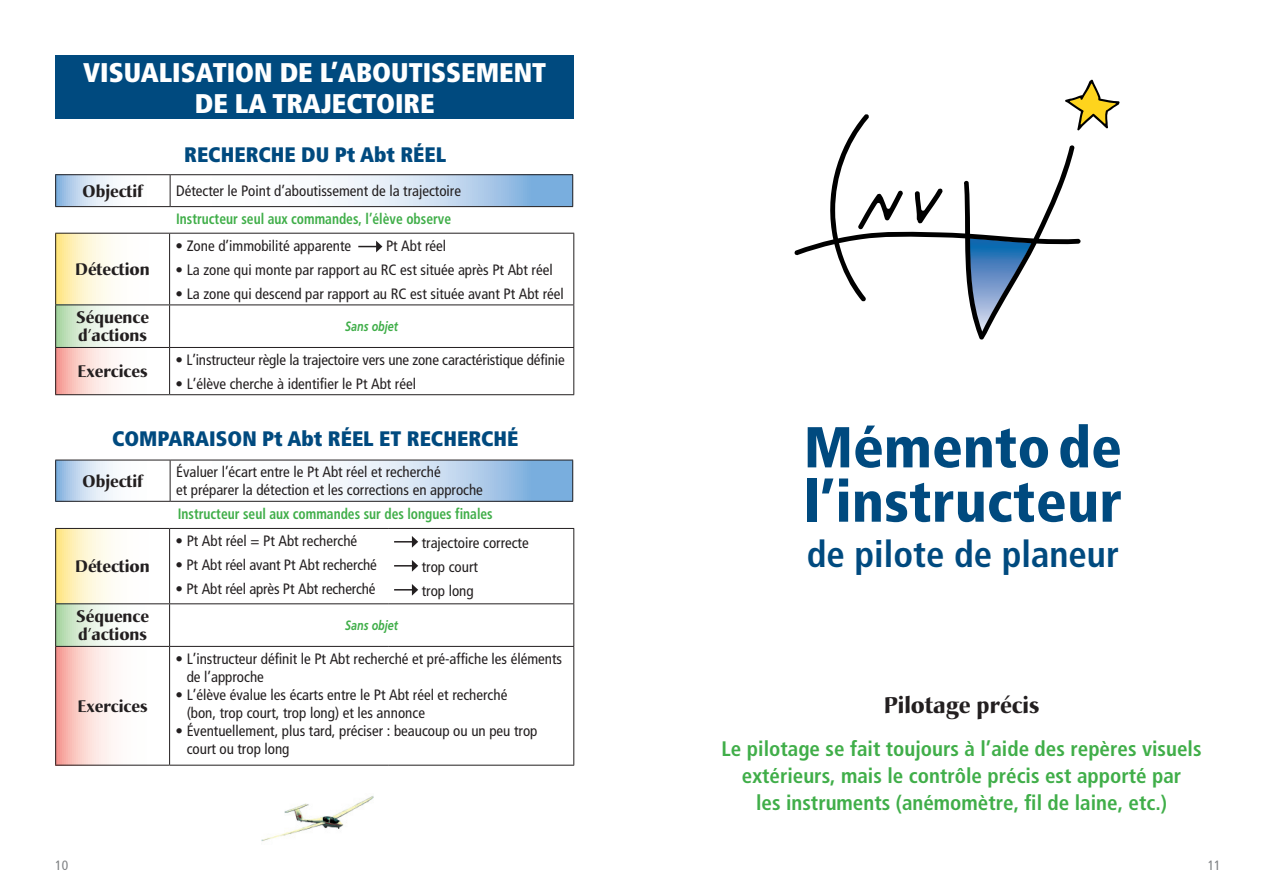
<style>
.page{position:relative;width:1276px;height:893px;background:#fff}
.page>*{position:absolute;margin:0;border:0;box-sizing:border-box;transform-origin:0 0}
.t1{font:900 condensed 57.6px/54.3px "Frutiger LT Std";letter-spacing:.005em;color:#004a7f}
.t2{font:700 condensed 36.75px "Frutiger LT Std";color:#004a7f}
.t3{font:900 condensed 27px/31.2px "Frutiger LT Std";color:#fff;text-align:center}
.t4{font:700 22.5px "Christiana";color:#231f20}
.t5{font:700 condensed 21px/27px "Frutiger LT Std";color:#40ae49;text-align:center}
.t6{font:900 condensed 21px "Frutiger LT Std";color:#004a7f}
.t7{font:700 16.5px/18px "Christiana";color:#231f20}
.t8{font:condensed 15px/18px "Frutiger LT Std";color:#231f20}
.t9{font:700 condensed 15px "Frutiger LT Std";color:#40ae49;scale:.9 1}
.t10{font:italic 700 13.5px "Frutiger LT Std";color:#40ae49;scale:.8 1}
.t11{font:condensed 13.5px "Frutiger LT Std";color:#808285}
</style>
<div class="page">
<div style="left:55px;top:55px;width:519px;height:64px;background:#004a7f"></div>
<svg style="left:56px;top:234px;width:113px;height:71px"></svg>
<svg style="left:56px;top:306px;width:71px;height:41px"></svg>
<svg style="left:56px;top:348px;width:57px;height:46px;background:#fad1cb"></svg>
<hr style="left:55px;top:233px;width:115px;height:1px;background:#231f20">
<hr style="left:55px;top:234px;width:1px;height:71px;background:#231f20">
<hr style="left:170px;top:233px;width:404px;height:1px;background:#231f20">
<hr style="left:169px;top:234px;width:1px;height:71px;background:#231f20">
<hr style="left:573px;top:234px;width:1px;height:71px;background:#231f20">
<hr style="left:55px;top:305px;width:115px;height:1px;background:#231f20">
<hr style="left:55px;top:305px;width:1px;height:42px;background:#231f20">
<hr style="left:170px;top:305px;width:404px;height:1px;background:#231f20">
<hr style="left:169px;top:305px;width:1px;height:42px;background:#231f20">
<hr style="left:573px;top:305px;width:1px;height:42px;background:#231f20">
<hr style="left:55px;top:347px;width:115px;height:1px;background:#231f20">
<hr style="left:55px;top:348px;width:1px;height:46px;background:#231f20">
<hr style="left:170px;top:347px;width:404px;height:1px;background:#231f20">
<hr style="left:169px;top:348px;width:1px;height:46px;background:#231f20">
<hr style="left:573px;top:348px;width:1px;height:46px;background:#231f20">
<hr style="left:55px;top:394px;width:115px;height:1px;background:#231f20">
<hr style="left:170px;top:394px;width:404px;height:1px;background:#231f20">
<svg style="left:358px;top:241px;width:24px;height:11px"></svg>
<svg style="left:56px;top:529px;width:57px;height:74px;background:#fdf3c8"></svg>
<svg style="left:56px;top:604px;width:113px;height:42px"></svg>
<svg style="left:170px;top:604px;width:403px;height:161px"></svg>
<svg style="left:56px;top:647px;width:113px;height:118px"></svg>
<hr style="left:55px;top:528px;width:115px;height:1px;background:#231f20">
<hr style="left:55px;top:529px;width:1px;height:74px;background:#231f20">
<hr style="left:169px;top:529px;width:1px;height:74px;background:#231f20">
<hr style="left:55px;top:603px;width:115px;height:1px;background:#231f20">
<hr style="left:55px;top:604px;width:1px;height:42px;background:#231f20">
<hr style="left:169px;top:604px;width:1px;height:42px;background:#231f20">
<hr style="left:573px;top:604px;width:1px;height:42px;background:#231f20">
<hr style="left:55px;top:646px;width:115px;height:1px;background:#231f20">
<hr style="left:55px;top:647px;width:1px;height:118px;background:#231f20">
<hr style="left:170px;top:646px;width:218px;height:1px;background:#231f20">
<hr style="left:169px;top:647px;width:1px;height:118px;background:#231f20">
<hr style="left:388px;top:646px;width:186px;height:1px;background:#231f20">
<hr style="left:573px;top:647px;width:1px;height:118px;background:#231f20">
<hr style="left:55px;top:765px;width:115px;height:1px;background:#231f20">
<hr style="left:170px;top:765px;width:218px;height:1px;background:#231f20">
<hr style="left:388px;top:765px;width:186px;height:1px;background:#231f20">
<svg style="left:170px;top:528px;width:404px;height:76px"></svg>
<svg style="left:56px;top:175px;width:114px;height:31px"></svg>
<svg style="left:171px;top:175px;width:401px;height:31px"></svg>
<svg style="left:56px;top:207px;width:517px;height:1px"></svg>
<hr style="left:170px;top:174px;width:403px;height:1px;background:#231f20">
<hr style="left:572px;top:175px;width:1px;height:31px;background:#231f20">
<hr style="left:170px;top:206px;width:403px;height:1px;background:#231f20">
<hr style="left:55px;top:174px;width:115px;height:1px;background:#231f20">
<hr style="left:55px;top:175px;width:1px;height:31px;background:#231f20">
<hr style="left:170px;top:175px;width:1px;height:31px;background:#231f20">
<hr style="left:55px;top:206px;width:115px;height:1px;background:#231f20">
<svg style="left:56px;top:461px;width:114px;height:40px"></svg>
<svg style="left:171px;top:461px;width:401px;height:40px"></svg>
<hr style="left:170px;top:460px;width:403px;height:1px;background:#231f20">
<hr style="left:572px;top:460px;width:1px;height:41px;background:#231f20">
<hr style="left:170px;top:501px;width:403px;height:1px;background:#231f20">
<hr style="left:55px;top:460px;width:115px;height:1px;background:#231f20">
<hr style="left:55px;top:460px;width:1px;height:41px;background:#231f20">
<hr style="left:170px;top:460px;width:1px;height:41px;background:#231f20">
<hr style="left:55px;top:501px;width:115px;height:1px;background:#231f20">
<svg style="left:1065px;top:80px;width:54px;height:49px"></svg>
<svg style="left:795px;top:114px;width:285px;height:226px"></svg>
<img style="left:261px;top:796px;width:113px;height:45px">
<h3 class="t3" style="left:83px;top:56px;width:464px">VISUALISATION DE L’ABOUTISSEMENT<br>DE LA TRAJECTOIRE</h3>
<h3 class="t6" style="left:184px;top:142px;width:264px">RECHERCHE DU Pt Abt RéEL</h3>
<p class="t7" style="left:83px;top:182px;width:62px">Objectif</p>
<p class="t8" style="left:176px;top:182px;width:286px">Détecter le Point d’aboutissement de la trajectoire</p>
<p class="t9" style="left:176px;top:210px;width:307px">Instructeur seul aux commandes, l’élève observe</p>
<p class="t7" style="left:75px;top:261px;width:76px">Détection</p>
<p class="t8" style="left:176px;top:237px;width:177px">• Zone d’immobilité apparente</p>
<p class="t8" style="left:386px;top:237px;width:62px">Pt Abt réel</p>
<p class="t8" style="left:176px;top:261px;width:378px">• La zone qui monte par rapport au RC est située après Pt Abt réel</p>
<p class="t8" style="left:176px;top:285px;width:390px">• La zone qui descend par rapport au RC est située avant Pt Abt réel</p>
<p class="t7" style="left:76px;top:309px;width:74px">Séquence d’actions</p>
<p class="t10" style="left:345px;top:319px;width:68px">Sans objet</p>
<p class="t7" style="left:78px;top:363px;width:72px">Exercices</p>
<p class="t8" style="left:176px;top:351px;width:390px">• L’instructeur règle la trajectoire vers une zone caractéristique définie</p>
<p class="t8" style="left:176px;top:375px;width:242px">• L’élève cherche à identifier le Pt Abt réel</p>
<h3 class="t6" style="left:112px;top:426px;width:408px">COMPARAISON Pt Abt RÉEL ET RECHERCHÉ</h3>
<h1 class="t1" style="left:804px;top:420px;width:320px">Mémento de l’instructeur</h1>
<h2 class="t2" style="left:806px;top:533px;width:314px">de pilote de planeur</h2>
<p class="t7" style="left:83px;top:472px;width:62px">Objectif</p>
<p class="t8" style="left:176px;top:463px;width:308px">Évaluer l’écart entre le Pt Abt réel et recherché<br>et préparer la détection et les corrections en approche</p>
<p class="t9" style="left:178px;top:505px;width:351px">Instructeur seul aux commandes sur des longues finales</p>
<p class="t8" style="left:176px;top:532px;width:183px">• Pt Abt réel = Pt Abt recherché</p>
<p class="t8" style="left:176px;top:556px;width:203px">• Pt Abt réel avant Pt Abt recherché</p>
<p class="t8" style="left:176px;top:580px;width:201px">• Pt Abt réel après Pt Abt recherché</p>
<p class="t8" style="left:422px;top:531px;width:108px;line-height:24px">trajectoire correcte trop court<br>trop long</p>
<p class="t7" style="left:75px;top:558px;width:76px">Détection</p>
<p class="t7" style="left:76px;top:608px;width:74px">Séquence d’actions</p>
<p class="t10" style="left:345px;top:617px;width:68px">Sans objet</p>
<p class="t7" style="left:78px;top:697px;width:72px">Exercices</p>
<p class="t8" style="left:187px;top:649px;width:377px;text-indent:-11px">• L’instructeur définit le Pt Abt recherché et pré-affiche les éléments de l’approche</p>
<p class="t8" style="left:187px;top:685px;width:322px;text-indent:-11px">• L’élève évalue les écarts entre le Pt Abt réel et recherché (bon, trop court, trop long) et les annonce</p>
<p class="t8" style="left:187px;top:721px;width:352px;text-indent:-11px">• Éventuellement, plus tard, préciser : beaucoup ou un peu trop court ou trop long</p>
<h3 class="t4" style="left:883px;top:690px;width:157px">Pilotage précis</h3>
<h3 class="t5" style="left:721px;top:735px;width:481px">Le pilotage se fait toujours à l’aide des repères visuels extérieurs, mais le contrôle précis est apporté par<br>les instruments (anémomètre, fil de laine, etc.)</h3>
<p class="t11" style="left:55px;top:857px;width:14px">10</p>
<p class="t11" style="left:1207px;top:857px;width:14px">11</p>
</div>
